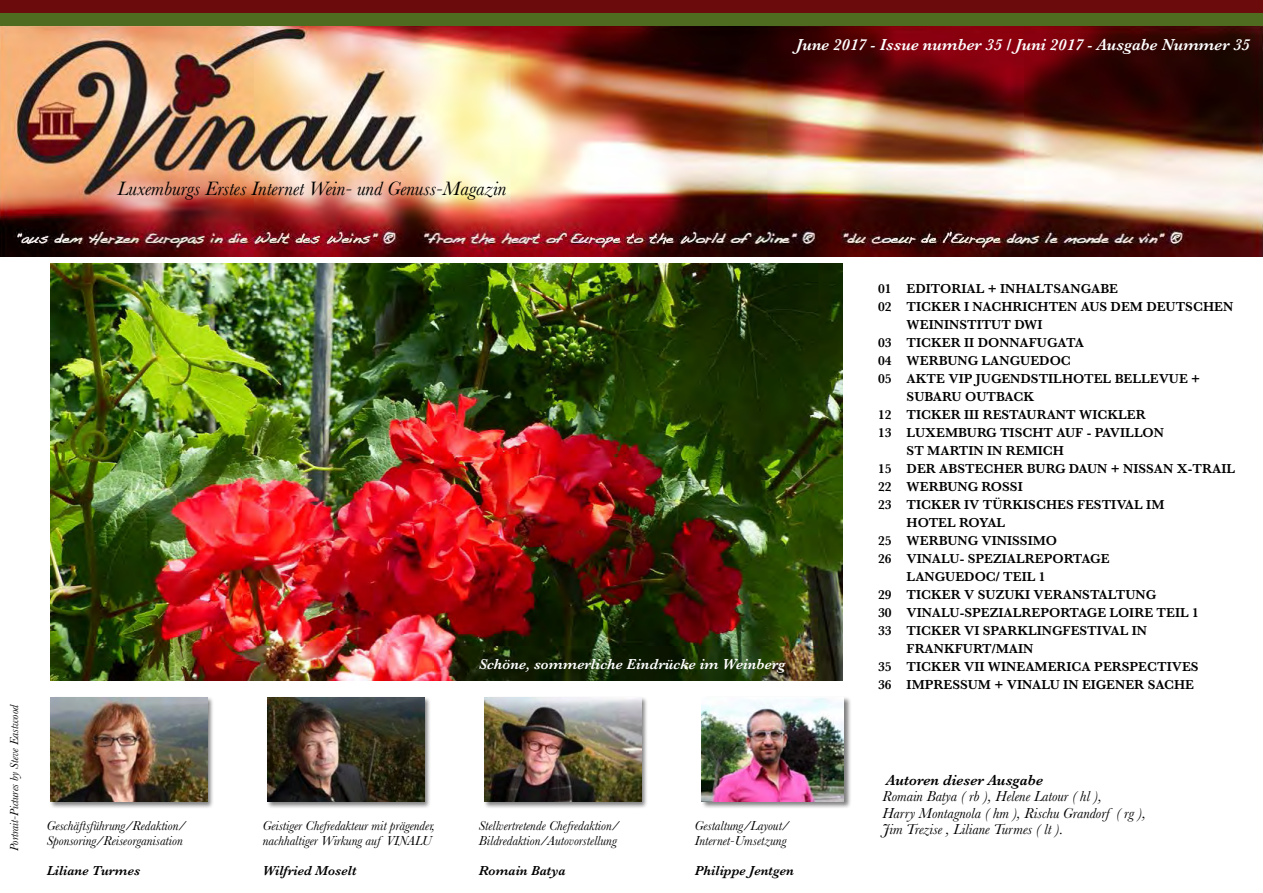
<style>
.page{position:relative;width:1263px;height:893px;background:#fff}
.page>*{position:absolute;margin:0;border:0;box-sizing:border-box;transform-origin:0 0}
.t1{font:italic 20.1px "Baskerville";color:#000}
.t2{font:italic 600 16.5px "Baskerville";color:#fff}
.t3{font:italic 15px/16.5px "Baskerville";color:#000}
.t4{font:italic 600 15px "Baskerville";color:#fff}
.t5{font:italic 600 15px "Baskerville";color:#000}
.t6{font:600 13.5px "Baskerville";color:#000}
.t7{font:italic 13.5px "Baskerville";color:#000}
.t8{font:italic 600 13.5px "Baskerville";color:#000}
.t9{font:italic 12px "Baskerville";color:#000}
</style>
<div class="page">
<img style="left:0;top:26px;width:1263px;height:230px">
<div style="left:0;top:0;width:1263px;height:13px;background:#6b0b0c"></div>
<div style="left:0;top:13px;width:1263px;height:13px;background:#4f6b1f"></div>
<div style="left:50px;top:696px;width:164px;height:113px;background:#000;opacity:.5"></div>
<img style="left:51px;top:697px;width:156px;height:105px">
<div style="left:484px;top:696px;width:164px;height:113px;background:#000;opacity:.5"></div>
<img style="left:485px;top:697px;width:156px;height:105px">
<div style="left:267px;top:696px;width:164px;height:113px;background:#000;opacity:.5"></div>
<img style="left:267px;top:697px;width:157px;height:105px">
<div style="left:701px;top:696px;width:150px;height:113px;background:#000;opacity:.5"></div>
<img style="left:702px;top:697px;width:142px;height:105px">
<img style="left:51px;top:264px;width:792px;height:416px">
<p class="t2" style="left:796px;top:35px;width:456px">June 2017 - Issue number 35 / Juni 2017 - Ausgabe Nummer 35</p>
<h1 class="t1" style="left:118px;top:177px;width:390px">Luxemburgs Erstes Internet Wein- und Genuss-Magazin</h1>
<p class="t9" style="left:7px;top:851px;width:148px;rotate:-90deg">Portrait-Pictures by Steve Eastwood</p>
<p class="t4" style="left:479px;top:656px;width:308px">Schöne, sommerliche Eindrücke im Weinberg</p>
<p class="t6" style="left:878px;top:281px;width:242px">01 EDITORIAL + INHALTSANGABE</p>
<p class="t6" style="left:878px;top:299px;width:357px">02 TICKER I NACHRICHTEN AUS DEM DEUTSCHEN</p>
<p class="t6" style="left:907px;top:317px;width:137px">WEININSTITUT DWI</p>
<p class="t6" style="left:878px;top:335px;width:207px">03 TICKER II DONNAFUGATA</p>
<p class="t6" style="left:878px;top:353px;width:194px">04 WERBUNG LANGUEDOC</p>
<p class="t6" style="left:878px;top:371px;width:324px">05 AKTE VIP JUGENDSTILHOTEL BELLEVUE +</p>
<p class="t6" style="left:907px;top:389px;width:129px">SUBARU OUTBACK</p>
<p class="t6" style="left:878px;top:407px;width:269px">12 TICKER III RESTAURANT WICKLER</p>
<p class="t6" style="left:878px;top:425px;width:287px">13 LUXEMBURG TISCHT AUF - PAVILLON</p>
<p class="t6" style="left:907px;top:443px;width:159px">ST MARTIN IN REMICH</p>
<p class="t6" style="left:878px;top:461px;width:359px">15 DER ABSTECHER BURG DAUN + NISSAN X-TRAIL</p>
<p class="t6" style="left:878px;top:479px;width:146px">22 WERBUNG ROSSI</p>
<p class="t6" style="left:878px;top:497px;width:288px">23 TICKER IV TÜRKISCHES FESTIVAL IM</p>
<p class="t6" style="left:907px;top:515px;width:100px">HOTEL ROYAL</p>
<p class="t6" style="left:878px;top:533px;width:180px">25 WERBUNG VINISSIMO</p>
<p class="t6" style="left:878px;top:551px;width:233px">26 VINALU- SPEZIALREPORTAGE</p>
<p class="t6" style="left:907px;top:569px;width:140px">LANGUEDOC/ TEIL 1</p>
<p class="t6" style="left:878px;top:587px;width:280px">29 TICKER V SUZUKI VERANSTALTUNG</p>
<p class="t6" style="left:878px;top:605px;width:322px">30 VINALU-SPEZIALREPORTAGE LOIRE TEIL 1</p>
<p class="t6" style="left:878px;top:623px;width:270px">33 TICKER VI SPARKLINGFESTIVAL IN</p>
<p class="t6" style="left:907px;top:641px;width:128px">FRANKFURT/MAIN</p>
<p class="t6" style="left:878px;top:659px;width:322px">35 TICKER VII WINEAMERICA PERSPECTIVES</p>
<p class="t6" style="left:878px;top:677px;width:317px">36 IMPRESSUM + VINALU IN EIGENER SACHE</p>
<p class="t5" style="left:886px;top:771px;width:158px">Autoren dieser Ausgabe</p>
<p class="t3" style="left:882px;top:788px;width:265px">Romain Batya ( rb ), Helene Latour ( hl ),<br>Harry Montagnola ( hm ), Rischu Grandorf ( rg ),</p>
<p class="t7" style="left:47px;top:818px;width:140px">Geschäftsführung/Redaktion/</p>
<p class="t3" style="left:882px;top:821px;width:182px">Jim Trezise , Liliane Turmes ( lt ).</p>
<p class="t7" style="left:263px;top:818px;width:174px">Geistiger Chefredakteur mit prägender,</p>
<p class="t7" style="left:479px;top:818px;width:142px">Stellvertretende Chefredaktion/</p>
<p class="t7" style="left:695px;top:818px;width:96px">Gestaltung/Layout/</p>
<p class="t7" style="left:47px;top:833px;width:138px">Sponsoring/Reiseorganisation</p>
<p class="t7" style="left:263px;top:833px;width:170px">nachhaltiger Wirkung auf VINALU</p>
<p class="t7" style="left:479px;top:833px;width:140px">Bildredaktion/Autovorstellung</p>
<p class="t7" style="left:695px;top:833px;width:93px">Internet-Umsetzung</p>
<p class="t8" style="left:47px;top:863px;width:95px">Liliane Turmes</p>
<p class="t8" style="left:263px;top:863px;width:95px">Wilfried Moselt</p>
<p class="t8" style="left:479px;top:863px;width:88px">Romain Batya</p>
<p class="t8" style="left:695px;top:863px;width:101px">Philippe Jentgen</p>
</div>
